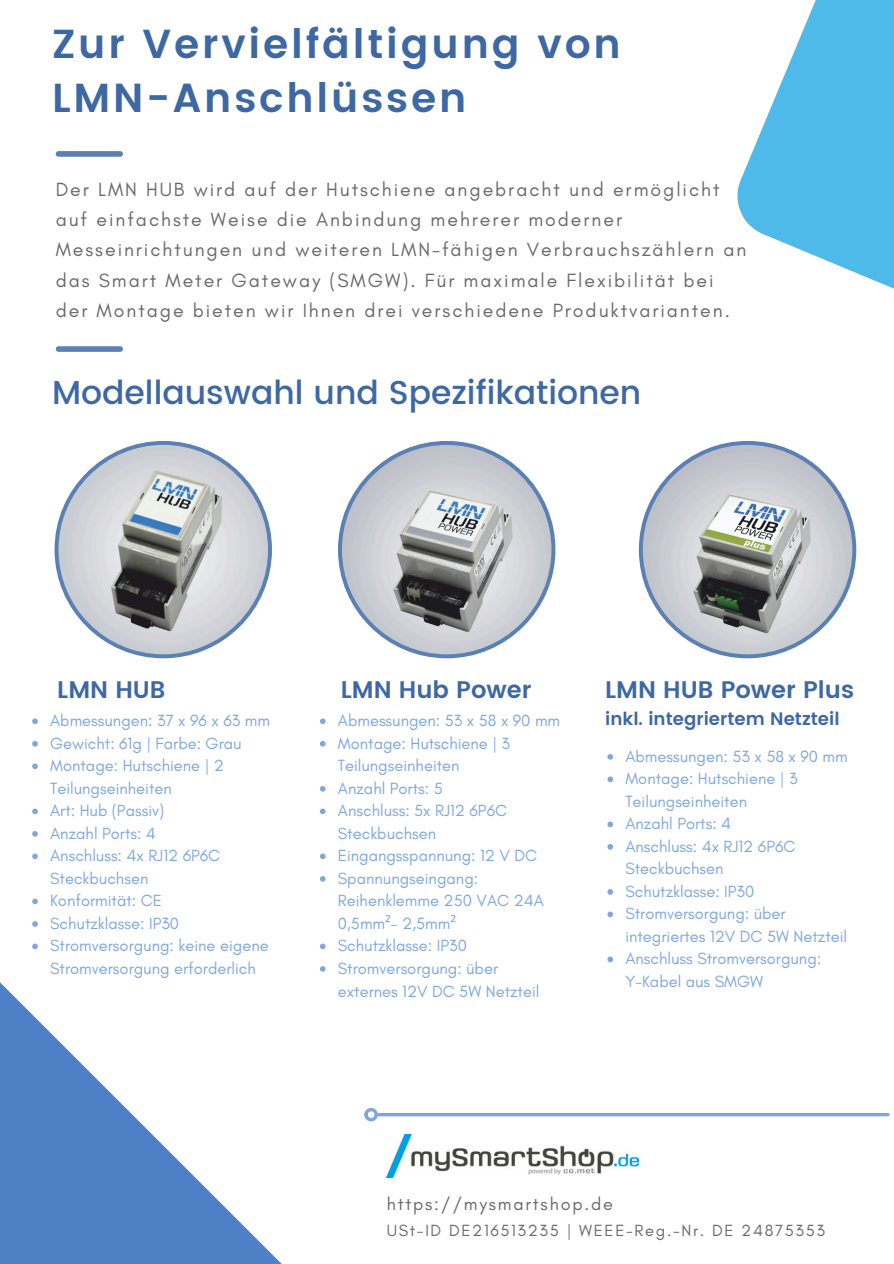
<style>
.page{position:relative;width:894px;height:1264px;background:#fff}
.page>*{position:absolute;margin:0;border:0;box-sizing:border-box;transform-origin:0 0}
.t1{font:600 40.5px/54px "Poppins";letter-spacing:.07em;color:#3d68a4}
.t2{font:500 33px "Poppins";color:#3d68a4}
.t3{font:600 24px "Poppins";color:#3d68a4}
.t4{font:19.5px/30.3px "Glacial Indifference";letter-spacing:.1em;color:#696969}
.t5{font:600 18px "Poppins";color:#3d68a4}
.t6{font:18px "Glacial Indifference";letter-spacing:.1em;color:#696969}
.t7{font:16.5px/22.5px "Glacial Indifference";color:#7fa7dd}
.t8{font:16.5px "Glacial Indifference";letter-spacing:.1em;color:#696969}
.s1{font-family:"Noto Sans"}
</style>
<div class="page">
<svg style="left:0;top:855px;width:326px;height:408px"></svg>
<div style="left:58px;top:346px;width:62px;height:6px;background:#5a80b4"></div>
<svg style="left:338px;top:441px;width:217px;height:217px"></svg>
<hr style="left:378px;top:1113px;width:509px;height:3px;background:#7fa7dd">
<div style="left:364px;top:1107px;width:14px;height:14px;border:3px solid #7fa7dd;border-radius:50%"></div>
<svg style="left:638px;top:479px;width:218px;height:179px"></svg>
<svg style="left:54px;top:441px;width:218px;height:217px"></svg>
<svg style="left:665px;top:0;width:228px;height:479px"></svg>
<div style="left:58px;top:151px;width:62px;height:6px;background:#5a80b4"></div>
<img style="left:386px;top:1134px;width:252px;height:43px">
<svg style="left:32px;top:718px;width:6px;height:6px"></svg>
<svg style="left:32px;top:741px;width:6px;height:5px"></svg>
<svg style="left:32px;top:763px;width:6px;height:6px"></svg>
<svg style="left:32px;top:808px;width:6px;height:6px"></svg>
<svg style="left:32px;top:831px;width:6px;height:5px"></svg>
<svg style="left:32px;top:853px;width:6px;height:6px"></svg>
<svg style="left:32px;top:898px;width:6px;height:6px"></svg>
<svg style="left:32px;top:921px;width:6px;height:5px"></svg>
<svg style="left:32px;top:943px;width:6px;height:6px"></svg>
<svg style="left:320px;top:718px;width:5px;height:6px"></svg>
<svg style="left:320px;top:741px;width:5px;height:5px"></svg>
<svg style="left:320px;top:786px;width:5px;height:5px"></svg>
<svg style="left:320px;top:808px;width:5px;height:6px"></svg>
<svg style="left:320px;top:853px;width:5px;height:6px"></svg>
<svg style="left:320px;top:876px;width:5px;height:5px"></svg>
<svg style="left:320px;top:943px;width:5px;height:6px"></svg>
<svg style="left:320px;top:966px;width:5px;height:5px"></svg>
<svg style="left:607px;top:754px;width:6px;height:5px"></svg>
<svg style="left:607px;top:776px;width:6px;height:6px"></svg>
<svg style="left:607px;top:821px;width:6px;height:6px"></svg>
<svg style="left:607px;top:844px;width:6px;height:5px"></svg>
<svg style="left:607px;top:889px;width:6px;height:5px"></svg>
<svg style="left:607px;top:911px;width:6px;height:6px"></svg>
<svg style="left:607px;top:956px;width:6px;height:6px"></svg>
<h1 class="t1" style="left:52px;top:17px;width:570px">Zur Vervielfältigung von<br>LMN-Anschlüssen</h1>
<p class="t4" style="left:56px;top:174px;width:692px">Der LMN HUB wird auf der Hutschiene angebracht und ermöglicht auf einfachste Weise die Anbindung mehrerer moderner Messeinrichtungen und weiteren LMN-fähigen Verbrauchszählern an das Smart Meter Gateway (SMGW). Für maximale Flexibilität bei der Montage bieten wir Ihnen drei verschiedene Produktvarianten.</p>
<h2 class="t2" style="left:52px;top:373px;width:590px">Modellauswahl und Spezifikationen</h2>
<h4 class="t3" style="left:57px;top:676px;width:110px">LMN HUB</h4>
<h5 class="t7" style="left:50px;top:709px;width:221px">Abmessungen: 37 x 96 x 63 mm</h5>
<p class="t7" style="left:50px;top:731px;width:193px">Gewicht: 61g | Farbe: Grau</p>
<p class="t7" style="left:50px;top:754px;width:175px">Montage: Hutschiene | 2<br>Teilungseinheiten</p>
<p class="t7" style="left:50px;top:799px;width:116px">Art: Hub (Passiv)</p>
<p class="t7" style="left:50px;top:821px;width:107px">Anzahl Ports: 4</p>
<p class="t7" style="left:50px;top:844px;width:172px">Anschluss: 4x RJ12 6P6C<br>Steckbuchsen</p>
<p class="t7" style="left:50px;top:889px;width:113px">Konformität: CE</p>
<p class="t7" style="left:50px;top:911px;width:130px">Schutzklasse: IP30</p>
<p class="t7" style="left:50px;top:934px;width:220px">Stromversorgung: keine eigene<br>Stromversorgung erforderlich</p>
<p class="t3" style="left:340px;top:676px;width:192px">LMN Hub Power</p>
<p class="t7" style="left:338px;top:709px;width:224px">Abmessungen: 53 x 58 x 90 mm</p>
<p class="t7" style="left:338px;top:731px;width:174px">Montage: Hutschiene | 3<br>Teilungseinheiten</p>
<p class="t7" style="left:338px;top:776px;width:106px">Anzahl Ports: 5</p>
<p class="t7" style="left:338px;top:799px;width:171px">Anschluss: 5x RJ12 6P6C<br>Steckbuchsen</p>
<p class="t7" style="left:338px;top:844px;width:201px">Eingangsspannung: 12 V DC</p>
<p class="t7" style="left:338px;top:866px;width:207px">Spannungseingang:<br>Reihenklemme 250 VAC 24A<br>0,5mm<span class="s1">²</span>- 2,5mm<span class="s1">²</span></p>
<p class="t7" style="left:338px;top:934px;width:130px">Schutzklasse: IP30</p>
<p class="t7" style="left:338px;top:956px;width:203px">Stromversorgung: über externes 12V DC 5W Netzteil</p>
<h3 class="t3" style="left:605px;top:676px;width:250px">LMN HUB Power Plus</h3>
<h3 class="t5" style="left:605px;top:708px;width:236px">inkl. integriertem Netzteil</h3>
<p class="t7" style="left:625px;top:744px;width:224px">Abmessungen: 53 x 58 x 90 mm</p>
<p class="t7" style="left:625px;top:767px;width:174px">Montage: Hutschiene | 3<br>Teilungseinheiten</p>
<p class="t7" style="left:625px;top:812px;width:107px">Anzahl Ports: 4</p>
<p class="t7" style="left:625px;top:834px;width:172px">Anschluss: 4x RJ12 6P6C<br>Steckbuchsen</p>
<p class="t7" style="left:625px;top:879px;width:130px">Schutzklasse: IP30</p>
<p class="t7" style="left:625px;top:902px;width:223px">Stromversorgung: über integriertes 12V DC 5W Netzteil</p>
<p class="t7" style="left:625px;top:947px;width:197px">Anschluss Stromversorgung:<br>Y-Kabel aus SMGW</p>
<p class="t6" style="left:386px;top:1193px;width:228px">https://mysmartshop.de</p>
<p class="t8" style="left:386px;top:1220px;width:440px">USt-ID DE216513235 | WEEE-Reg.-Nr. DE 24875353</p>
</div>
